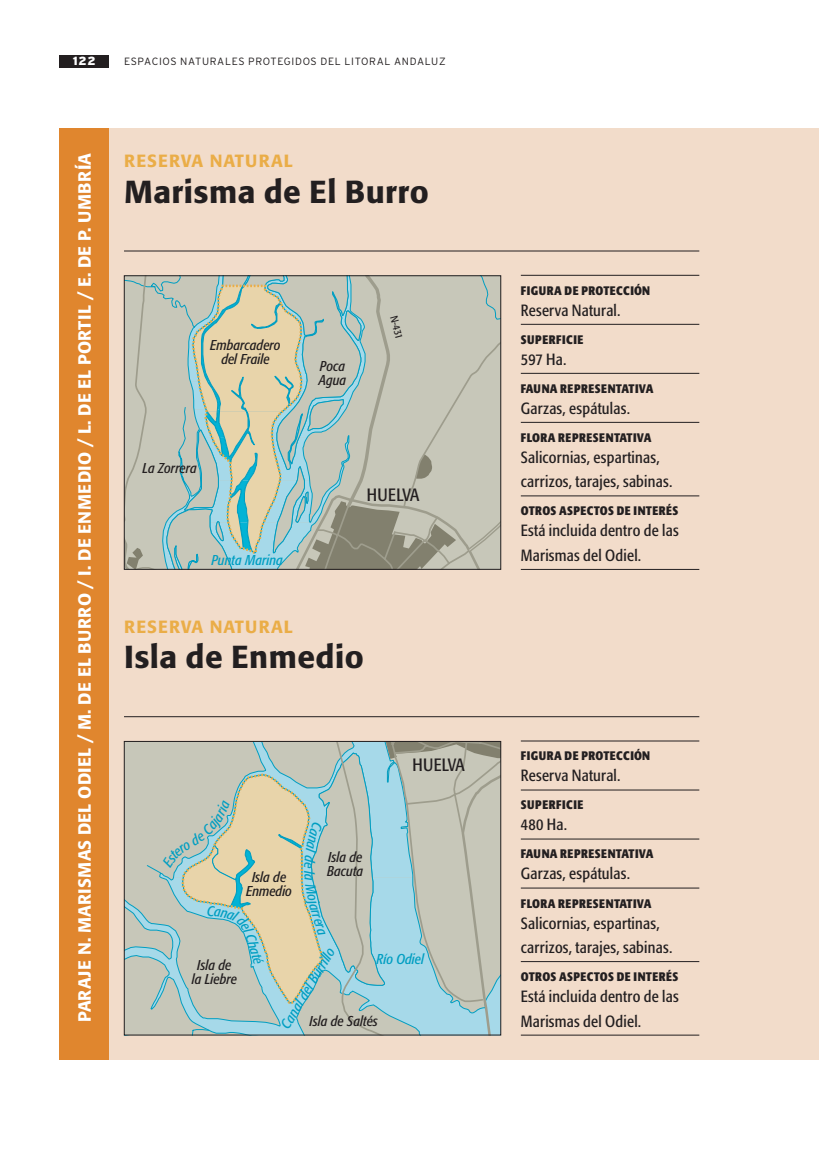
<style>
.page{position:relative;width:819px;height:1166px;background:#fff}
.page>*{position:absolute;margin:0;border:0;box-sizing:border-box;transform-origin:0 0}
.t1{font:500 31.5px "Formata";letter-spacing:.015em;color:#231f20}
.t2{font:condensed 17.68px "Formata";letter-spacing:.02em;color:#231f20}
.t3{font:500 17.5px "Formata";letter-spacing:.015em;color:#fff}
.t4{font:500 17.5px "Formata";letter-spacing:.065em;color:#eaad47}
.t5{font:condensed 16.1px/24.5px "Formata";letter-spacing:.015em;color:#231f20}
.t6{font:italic condensed 14.17px/14.2px "Formata";color:#231f20;text-align:center}
.t7{font:italic condensed 14.17px "Formata";color:#009ec2}
.t8{font:700 condensed 12.25px "Formata";letter-spacing:.035em;color:#231f20}
.t9{font:900 11.9px "Interstate";color:#fff}
.t10{font:condensed 10.67px "Formata";color:#231f20}
.t11{font:300 10.5px "Interstate";letter-spacing:.065em;color:#231f20}
</style>
<div class="page">
<div style="left:60px;top:55px;width:49px;height:12px;background:#231f20"></div>
<div style="left:109px;top:128px;width:710px;height:931px;background:#f2dcca"></div>
<div style="left:60px;top:128px;width:49px;height:931px;background:#e0862e"></div>
<hr style="left:124px;top:251px;width:575px;height:1px;background:#231f20">
<hr style="left:521px;top:275px;width:178px;height:1px;background:#231f20">
<hr style="left:521px;top:324px;width:178px;height:1px;background:#231f20">
<hr style="left:521px;top:373px;width:178px;height:1px;background:#231f20">
<hr style="left:521px;top:422px;width:178px;height:1px;background:#231f20">
<hr style="left:521px;top:495px;width:178px;height:1px;background:#231f20">
<hr style="left:521px;top:569px;width:178px;height:1px;background:#231f20">
<svg style="left:126px;top:277px;width:373px;height:290px"></svg>
<div style="left:124px;top:275px;width:377px;height:294px;border:1px solid #231f20"></div>
<hr style="left:124px;top:716px;width:575px;height:1px;background:#231f20">
<hr style="left:521px;top:740px;width:178px;height:1px;background:#231f20">
<hr style="left:521px;top:789px;width:178px;height:1px;background:#231f20">
<hr style="left:521px;top:838px;width:178px;height:1px;background:#231f20">
<hr style="left:521px;top:887px;width:178px;height:1px;background:#231f20">
<hr style="left:521px;top:961px;width:178px;height:1px;background:#231f20">
<hr style="left:521px;top:1034px;width:178px;height:1px;background:#231f20">
<svg style="left:126px;top:743px;width:36px;height:290px"></svg>
<svg style="left:162px;top:741px;width:339px;height:294px"></svg>
<p class="t9" style="left:73px;top:56px;width:25px">122</p>
<p class="t11" style="left:124px;top:57px;width:323px">ESPACIOS NATURALES PROTEGIDOS DEL LITORAL ANDALUZ</p>
<p class="t3" style="left:77px;top:1022px;width:870px;rotate:-90deg">PARAJE N. MARISMAS DEL ODIEL / M. DE EL BURRO / I. DE ENMEDIO / L. DE EL PORTIL / E. DE P. UMBRÍA</p>
<p class="t4" style="left:124px;top:153px;width:171px">RESERVA NATURAL</p>
<h1 class="t1" style="left:124px;top:177px;width:306px">Marisma de El Burro</h1>
<p class="t10" style="left:398px;top:315px;width:24px;rotate:75deg">N-431</p>
<p class="t6" style="left:210px;top:339px;width:72px">Embarcadero del Fraile</p>
<p class="t6" style="left:319px;top:360px;width:29px;text-align:left">Poca<br>Agua</p>
<p class="t6" style="left:143px;top:462px;width:56px">La Zorrera</p>
<p class="t2" style="left:367px;top:487px;width:54px">HUELVA</p>
<p class="t7" style="left:212px;top:554px;width:73px">Punta Marina</p>
<p class="t4" style="left:124px;top:618px;width:171px">RESERVA NATURAL</p>
<h1 class="t1" style="left:124px;top:643px;width:241px">Isla de Enmedio</h1>
<p class="t2" style="left:412px;top:758px;width:54px">HUELVA</p>
<p class="t6" style="left:327px;top:850px;width:38px;text-align:left">Isla de<br>Bacuta</p>
<p class="t6" style="left:246px;top:870px;width:47px">Isla de<br>Enmedio</p>
<p class="t7" style="left:279px;top:1024px;width:93px;rotate:-59deg">Canal del Burrillo</p>
<p class="t7" style="left:377px;top:952px;width:49px">Río Odiel</p>
<p class="t6" style="left:192px;top:959px;width:47px">Isla de la Liebre</p>
<p class="t6" style="left:310px;top:1014px;width:70px">Isla de Saltés</p>
<p class="t8" style="left:521px;top:285px;width:131px">FIGURA DE PROTECCIÓN</p>
<p class="t5" style="left:521px;top:299px;width:101px">Reserva Natural.</p>
<p class="t8" style="left:521px;top:334px;width:64px">SUPERFICIE</p>
<p class="t5" style="left:521px;top:348px;width:47px">597 Ha.</p>
<p class="t8" style="left:521px;top:383px;width:134px">FAUNA REPRESENTATIVA</p>
<p class="t5" style="left:521px;top:397px;width:111px">Garzas, espátulas.</p>
<p class="t8" style="left:521px;top:432px;width:132px">FLORA REPRESENTATIVA</p>
<p class="t5" style="left:521px;top:446px;width:153px">Salicornias, espartinas, carrizos, tarajes, sabinas.</p>
<p class="t8" style="left:521px;top:506px;width:159px">OTROS ASPECTOS DE INTERÉS</p>
<p class="t5" style="left:521px;top:519px;width:159px">Está incluida dentro de las<br>Marismas del Odiel.</p>
<p class="t8" style="left:521px;top:751px;width:131px">FIGURA DE PROTECCIÓN</p>
<p class="t5" style="left:521px;top:764px;width:101px">Reserva Natural.</p>
<p class="t8" style="left:521px;top:800px;width:64px">SUPERFICIE</p>
<p class="t5" style="left:521px;top:813px;width:48px">480 Ha.</p>
<p class="t8" style="left:521px;top:849px;width:134px">FAUNA REPRESENTATIVA</p>
<p class="t5" style="left:521px;top:862px;width:111px">Garzas, espátulas.</p>
<p class="t8" style="left:521px;top:898px;width:132px">FLORA REPRESENTATIVA</p>
<p class="t5" style="left:521px;top:911px;width:153px">Salicornias, espartinas, carrizos, tarajes, sabinas.</p>
<p class="t8" style="left:521px;top:971px;width:159px">OTROS ASPECTOS DE INTERÉS</p>
<p class="t5" style="left:521px;top:985px;width:159px">Está incluida dentro de las<br>Marismas del Odiel.</p>
</div>
